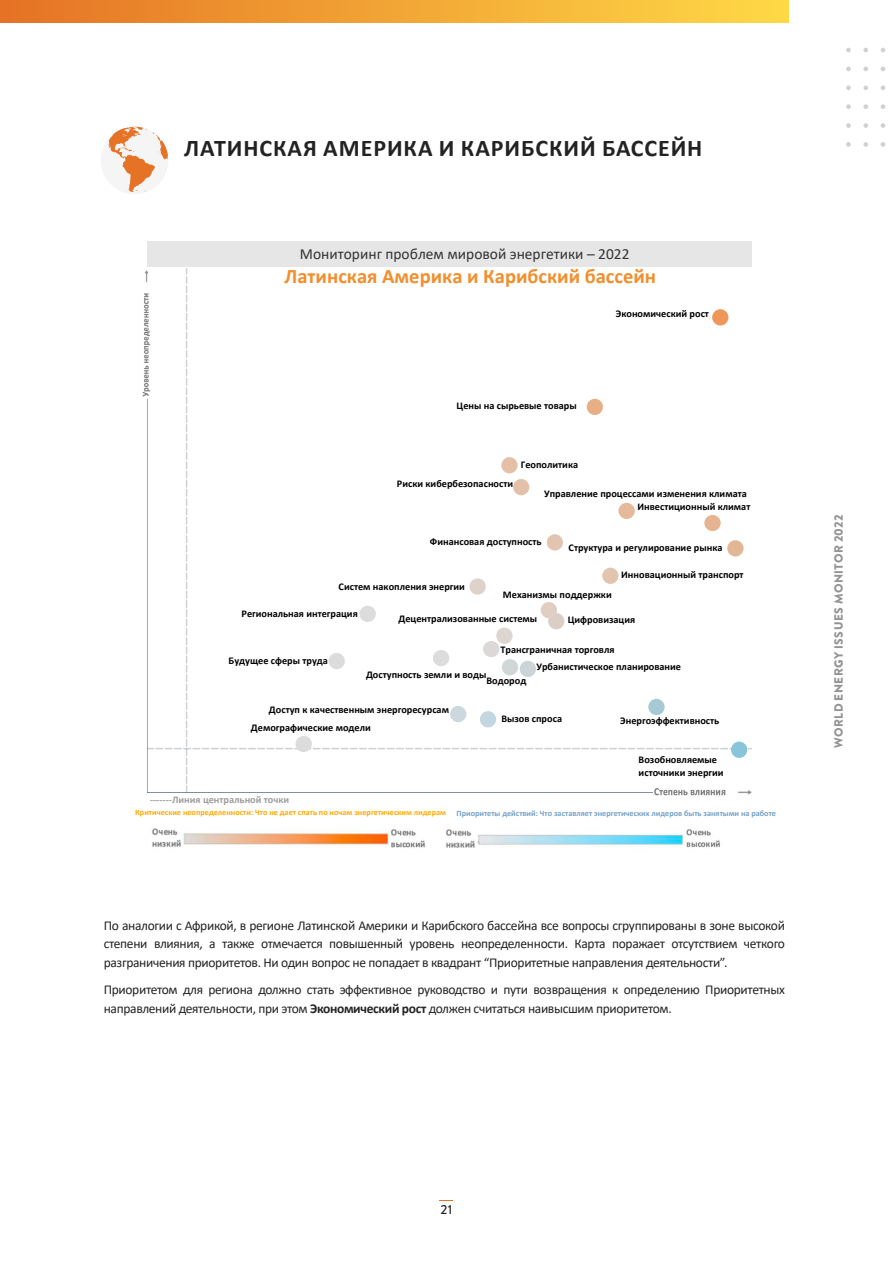
<style>
.page{position:relative;width:893px;height:1263px;background:#fff}
.page>*{position:absolute;margin:0;border:0;box-sizing:border-box;transform-origin:0 0}
.t1{font:700 24px "Calibri";letter-spacing:.04em;color:#232323}
.t2{font:700 20.55px "Calibri";color:#f28e2b}
.t3{font:15.45px "Calibri";color:#333}
.t4{font:13.5px/18.8px "Calibri";letter-spacing:-.025em;color:#232323;text-align:justify}
.t5{font:500 12.75px "Brandon Text";color:#232323}
.t6{font:900 12px "Brandon Text";letter-spacing:.035em;color:#949494}
.t7{font:700 10.35px/12.3px "Calibri";color:#000}
.t8{font:700 10.35px "Calibri";color:#9d9d9c}
.t9{font:700 8.25px "Calibri";color:#75a1c7}
.t10{font:700 8.25px "Calibri";color:#fa0}
.s1{font-weight:700}
</style>
<div class="page">
<div style="left:0;top:0;width:789px;height:22px;background:linear-gradient(to right,#e57225,#ffd946)"></div>
<svg style="left:881px;top:123px;width:4px;height:5px"></svg>
<svg style="left:881px;top:142px;width:4px;height:5px"></svg>
<svg style="left:881px;top:85px;width:4px;height:5px"></svg>
<svg style="left:881px;top:104px;width:4px;height:5px"></svg>
<svg style="left:881px;top:48px;width:4px;height:4px"></svg>
<svg style="left:881px;top:67px;width:4px;height:4px"></svg>
<svg style="left:863px;top:123px;width:5px;height:5px"></svg>
<svg style="left:863px;top:142px;width:5px;height:5px"></svg>
<svg style="left:863px;top:85px;width:5px;height:5px"></svg>
<svg style="left:863px;top:104px;width:5px;height:5px"></svg>
<svg style="left:863px;top:48px;width:5px;height:4px"></svg>
<svg style="left:863px;top:67px;width:5px;height:4px"></svg>
<svg style="left:846px;top:123px;width:5px;height:5px"></svg>
<svg style="left:846px;top:142px;width:5px;height:5px"></svg>
<svg style="left:846px;top:85px;width:5px;height:5px"></svg>
<svg style="left:846px;top:104px;width:5px;height:5px"></svg>
<svg style="left:846px;top:48px;width:5px;height:4px"></svg>
<svg style="left:846px;top:67px;width:5px;height:4px"></svg>
<div style="left:101px;top:126px;width:67px;height:68px;background:#f5f5f5;border-radius:50%"></div>
<svg style="left:108px;top:127px;width:60px;height:65px"></svg>
<svg style="left:147px;top:268px;width:605px;height:525px"></svg>
<div style="left:147px;top:241px;width:605px;height:26px;background:#e6e6e6"></div>
<img style="left:152px;top:828px;width:568px;height:20px">
<img style="left:142px;top:268px;width:11px;height:131px">
<img style="left:654px;top:786px;width:98px;height:10px">
<h1 class="t1" style="left:184px;top:131px;width:520px">ЛАТИНСКАЯ АМЕРИКА И КАРИБСКИЙ БАССЕЙН</h1>
<h3 class="t3" style="left:300px;top:243px;width:331px">Мониторинг проблем мировой энергетики – 2022</h3>
<h2 class="t2" style="left:285px;top:262px;width:373px">Латинская Америка и Карибский бассейн</h2>
<p class="t7" style="left:457px;top:399px;width:122px">Цены на сырьевые товары</p>
<p class="t7" style="left:521px;top:458px;width:59px">Геополитика</p>
<p class="t7" style="left:616px;top:307px;width:95px">Экономический рост</p>
<p class="t7" style="left:397px;top:478px;width:118px">Риски кибербезопасности</p>
<p class="t7" style="left:544px;top:487px;width:204px">Управление процессами изменения климата</p>
<p class="t7" style="left:637px;top:501px;width:114px">Инвестиционный климат</p>
<p class="t7" style="left:430px;top:535px;width:113px">Финансовая доступность</p>
<p class="t7" style="left:569px;top:541px;width:155px">Структура и регулирование рынка</p>
<p class="t7" style="left:621px;top:569px;width:124px">Инновационный транспорт</p>
<p class="t7" style="left:339px;top:580px;width:128px">Систем накопления энергии</p>
<p class="t7" style="left:242px;top:607px;width:118px">Региональная интеграция</p>
<p class="t7" style="left:503px;top:589px;width:110px">Механизмы поддержки</p>
<p class="t7" style="left:399px;top:612px;width:140px">Децентрализованные системы</p>
<p class="t7" style="left:568px;top:613px;width:69px">Цифровизация</p>
<p class="t7" style="left:229px;top:654px;width:101px">Будущее сферы труда</p>
<p class="t7" style="left:500px;top:644px;width:116px">Трансграничная торговля</p>
<p class="t7" style="left:366px;top:668px;width:122px">Доступность земли и воды</p>
<p class="t7" style="left:486px;top:674px;width:41px">Водород</p>
<p class="t7" style="left:536px;top:661px;width:146px">Урбанистическое планирование</p>
<p class="t7" style="left:269px;top:703px;width:182px">Доступ к качественным энергоресурсам</p>
<p class="t7" style="left:251px;top:722px;width:121px">Демографические модели</p>
<p class="t7" style="left:501px;top:713px;width:62px">Вызов спроса</p>
<p class="t7" style="left:620px;top:715px;width:101px">Энергоэффективность</p>
<p class="t7" style="left:639px;top:754px;width:86px">Возобновляемые источники энергии</p>
<p class="t8" style="left:150px;top:792px;width:141px">-------Линия центральной точки</p>
<p class="t10" style="left:135px;top:807px;width:312px">Критические неопределенности: Что не дает спать по ночам энергетическим лидерам</p>
<p class="t9" style="left:456px;top:807px;width:321px">Приоритеты действий: Что заставляет энергетических лидеров быть занятыми на работе</p>
<p class="t4" style="left:104px;top:915px;width:683px">По аналогии с Африкой, в регионе Латинской Америки и Карибского бассейна все вопросы сгруппированы в зоне высокой степени влияния, а также отмечается повышенный уровень неопределенности. Карта поражает отсутствием четкого разграничения приоритетов. Ни один вопрос не попадает в квадрант “Приоритетные направления деятельности”.</p>
<h3 class="t4" style="left:104px;top:980px;width:683px">Приоритетом для региона должно стать эффективное руководство и пути возвращения к определению Приоритетных направлений деятельности, при этом <span class="s1">Экономический рост</span> должен считаться наивысшим приоритетом.</h3>
<p class="t6" style="left:830px;top:748px;width:235px;rotate:-90deg">WORLD ENERGY ISSUES MONITOR 2022</p>
<p class="t5" style="left:441px;top:1201px;width:13px">21</p>
</div>
